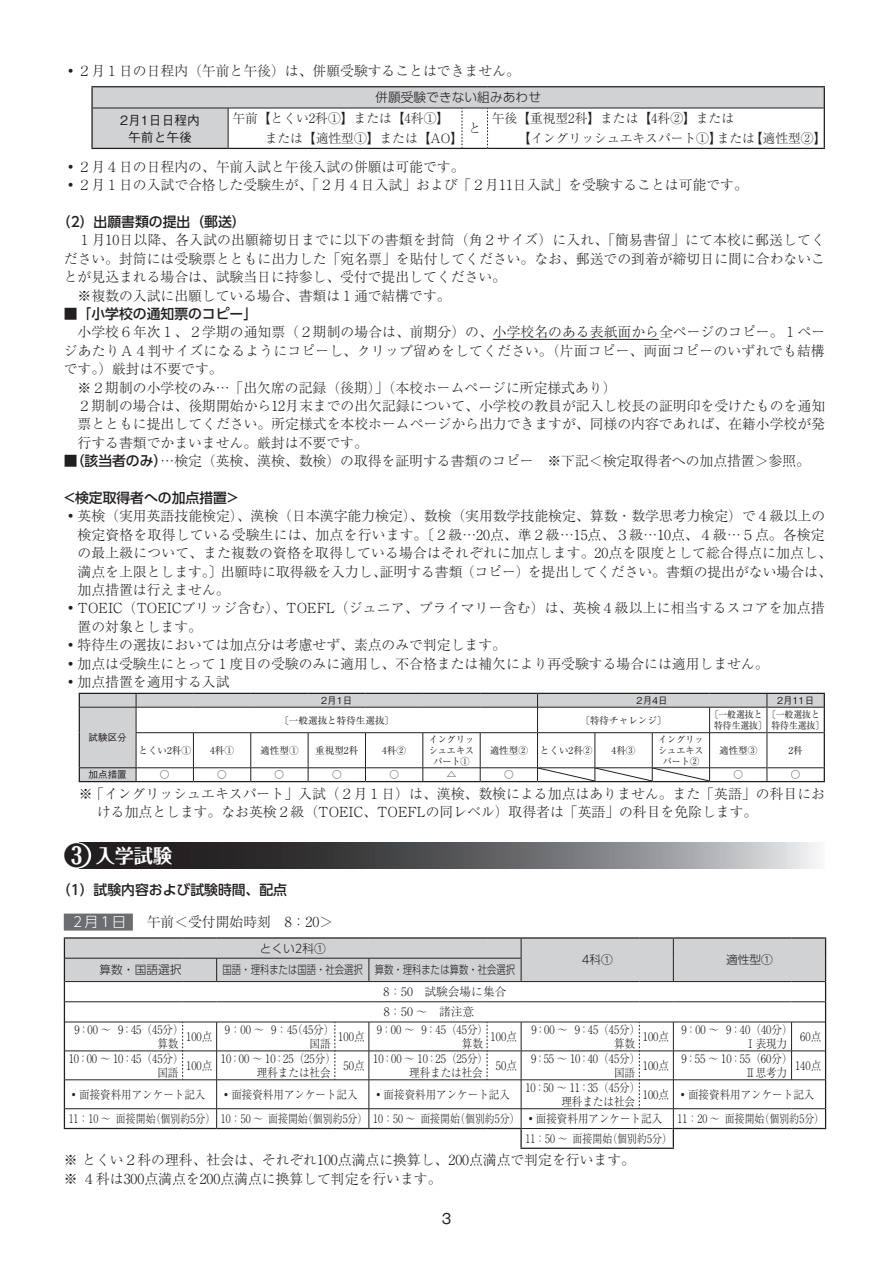
<style>
.page{position:relative;width:893px;height:1263px;background:#fff}
.page>*{position:absolute;margin:0;border:0;box-sizing:border-box;transform-origin:0 0}
.t1{font:700 19.2px "Folk Pro";color:#fff}
.t2{font:300 13.8px/18.5px "Ryumin Pr 5";color:#231f20}
.t3{font:500 13.8px "UD Shin Go Pro";color:#231f20}
.t4{font:500 13.8px "Shin Go Pro";color:#231f20}
.t5{font:13.8px "Gothic MB101 Pr 5";color:#231f20}
.t6{font:300 12.75px/19.2px "Ryumin Pr 5";color:#231f20}
.t7{font:300 12.75px "UD Shin Go Pro";color:#231f20}
.t8{font:500 12.75px/17px "Gothic BBB Pr 5";color:#231f20;text-align:center}
.t9{font:300 11.7px/13.8px "Ryumin Pr 5";color:#231f20;scale:.9 1}
.t10{font:300 11.7px "Ryumin Pr 5";color:#231f20;scale:.85 1}
.t11{font:300 11.7px "UD Shin Go Pro";color:#231f20;scale:.8 1}
.t12{font:300 11.7px/20.2px "Ryumin Pr 5";color:#231f20}
.t13{font:300 11.7px "UD Shin Go Pro";color:#231f20}
.t14{font:9.6px "Ryumin Pr 5";color:#231f20}
.t15{font:9.6px/10.6px "Ryumin Pr 5";color:#231f20;text-align:center;scale:.95 1}
.t16{font:9.6px/11.7px "Ryumin Pr 5";color:#231f20;text-align:center;scale:.92 1}
.t17{font:500 9.6px "Gothic BBB Pr 5";color:#231f20}
.s1{font-family:"UD Shin Go Pro";font-weight:500}
.s2{font-size:25.5px;color:#231f20}
.s3{font-family:"UD Shin Go Pro";color:#fff}
</style>
<div class="page">
<hr style="left:493px;top:339px;width:166px;height:1px;background:#231f20">
<div style="left:64px;top:913px;width:69px;height:17px;background:#6c6d70"></div>
<hr style="left:91px;top:86px;width:137px;height:1px;background:#231f20">
<hr style="left:91px;top:87px;width:2px;height:21px;background:#231f20">
<hr style="left:91px;top:108px;width:2px;height:40px;background:#231f20">
<hr style="left:91px;top:148px;width:137px;height:1px;background:#231f20">
<svg style="left:92px;top:86px;width:733px;height:63px"></svg>
<hr style="left:487px;top:148px;width:338px;height:1px;background:#231f20">
<svg style="left:79px;top:693px;width:746px;height:89px"></svg>
<svg style="left:82px;top:843px;width:735px;height:25px;background:#646466"></svg>
<div style="left:66px;top:843px;width:25px;height:25px;background:#fff;border-radius:50%"></div>
<hr style="left:64px;top:937px;width:119px;height:2px;background:#231f20">
<hr style="left:183px;top:937px;width:34px;height:2px;background:#231f20">
<hr style="left:217px;top:937px;width:118px;height:2px;background:#231f20">
<hr style="left:335px;top:937px;width:34px;height:2px;background:#231f20">
<hr style="left:369px;top:937px;width:118px;height:2px;background:#231f20">
<hr style="left:487px;top:937px;width:34px;height:2px;background:#231f20">
<hr style="left:520px;top:1148px;width:119px;height:1px;background:#231f20">
<hr style="left:639px;top:1148px;width:35px;height:1px;background:#231f20">
<hr style="left:521px;top:937px;width:118px;height:2px;background:#231f20">
<hr style="left:639px;top:937px;width:34px;height:2px;background:#231f20">
<hr style="left:673px;top:937px;width:119px;height:2px;background:#231f20">
<hr style="left:792px;top:937px;width:34px;height:2px;background:#231f20">
<svg style="left:64px;top:938px;width:762px;height:210px"></svg>
<hr style="left:792px;top:1128px;width:34px;height:1px;background:#231f20">
<p class="t2" style="left:64px;top:60px;width:458px">・２月１日の日程内（午前と午後）は、併願受験することはできません。</p>
<p class="t7" style="left:375px;top:87px;width:167px">併願受験できない組みあわせ</p>
<p class="t8" style="left:120px;top:110px;width:81px">2月1日日程内午前と午後</p>
<p class="t6" style="left:265px;top:108px;width:200px;text-indent:-32px">午前【とくい2科①】または【4科①】または【適性型①】または【AO】</p>
<p class="t6" style="left:468px;top:118px;width:14px">と</p>
<p class="t6" style="left:518px;top:108px;width:310px;text-indent:-26px">午後【重視型2科】または【4科②】または<br>【イングリッシュエキスパート①】または【適性型②】</p>
<p class="t2" style="left:64px;top:156px;width:686px">・２月４日の日程内の、午前入試と午後入試の併願は可能です。<br>・２月１日の入試で合格した受験生が、「２月４日入試」および「２月11日入試」を受験することは可能です。</p>
<p class="t3" style="left:57px;top:211px;width:190px">（2）出願書類の提出（郵送）</p>
<p class="t2" style="left:64px;top:230px;width:763px">　１月10日以降、各入試の出願締切日までに以下の書類を封筒（角２サイズ）に入れ、「簡易書留」にて本校に郵送してください。封筒には受験票とともに出力した「宛名票」を貼付してください。なお、郵送での到着が締切日に間に合わないことが見込まれる場合は、試験当日に持参し、受付で提出してください。<br>　※複数の入試に出願している場合、書類は１通で結構です。</p>
<p class="t3" style="left:64px;top:303px;width:195px">■「小学校の通知票のコピー」</p>
<p class="t2" style="left:64px;top:322px;width:763px">　小学校６年次１、２学期の通知票（２期制の場合は、前期分）の、小学校名のある表紙面から全ページのコピー。１ページあたりＡ４判サイズになるようにコピーし、クリップ留めをしてください。（片面コピー、両面コピーのいずれでも結構です。）厳封は不要です。<br>　※２期制の小学校のみ…「出欠席の記録（後期）」（本校ホームページに所定様式あり）</p>
<p class="t2" style="left:78px;top:395px;width:749px;text-align:justify">２期制の場合は、後期開始から12月末までの出欠記録について、小学校の教員が記入し校長の証明印を受けたものを通知票とともに提出してください。所定様式を本校ホームページから出力できますが、同様の内容であれば、在籍小学校が発行する書類でかまいません。厳封は不要です。</p>
<p class="t2" style="left:64px;top:451px;width:748px"><span class="s1">■（該当者のみ）</span>…検定（英検、漢検、数検）の取得を証明する書類のコピー　※下記＜検定取得者への加点措置＞参照。</p>
<p class="t4" style="left:64px;top:486px;width:176px">&lt;検定取得者への加点措置&gt;</p>
<p class="t2" style="left:64px;top:506px;width:763px">・英検（実用英語技能検定）、漢検（日本漢字能力検定）、数検（実用数学技能検定、算数・数学思考力検定）で４級以上の</p>
<p class="t2" style="left:78px;top:524px;width:749px">検定資格を取得している受験生には、加点を行います。〔２級…20点、準２級…15点、３級…10点、４級…５点。各検定</p>
<p class="t2" style="left:78px;top:543px;width:756px">の最上級について、また複数の資格を取得している場合はそれぞれに加点します。20点を限度として総合得点に加点し、</p>
<p class="t2" style="left:78px;top:561px;width:756px">満点を上限とします。〕出願時に取得級を入力し、証明する書類（コピー）を提出してください。書類の提出がない場合は、</p>
<p class="t2" style="left:78px;top:579px;width:154px">加点措置は行えません。</p>
<p class="t2" style="left:64px;top:598px;width:762px">・TOEIC（TOEICブリッジ含む）、TOEFL（ジュニア、プライマリー含む）は、英検４級以上に相当するスコアを加点措</p>
<p class="t2" style="left:78px;top:616px;width:126px">置の対象とします。</p>
<p class="t2" style="left:64px;top:635px;width:444px">・特待生の選抜においては加点分は考慮せず、素点のみで判定します。</p>
<p class="t2" style="left:64px;top:653px;width:706px">・加点は受験生にとって１度目の受験のみに適用し、不合格または補欠により再受験する場合には適用しません。</p>
<p class="t2" style="left:64px;top:671px;width:167px">・加点措置を適用する入試</p>
<p class="t17" style="left:321px;top:693px;width:33px">2月1日</p>
<p class="t17" style="left:637px;top:693px;width:33px">2月4日</p>
<p class="t17" style="left:777px;top:693px;width:39px">2月11日</p>
<p class="t17" style="left:89px;top:730px;width:40px">試験区分</p>
<p class="t14" style="left:279px;top:712px;width:116px">〔一般選抜と特待生選抜〕</p>
<p class="t14" style="left:580px;top:712px;width:88px">〔特待チャレンジ〕</p>
<p class="t16" style="left:710px;top:708px;width:64px">〔一般選抜と特待生選抜〕</p>
<p class="t16" style="left:767px;top:708px;width:64px">〔一般選抜と特待生選抜〕</p>
<p class="t14" style="left:138px;top:743px;width:54px">とくい2科①</p>
<p class="t14" style="left:210px;top:743px;width:25px">4科①</p>
<p class="t14" style="left:260px;top:743px;width:40px">適性型①</p>
<p class="t14" style="left:315px;top:743px;width:45px">重視型2科</p>
<p class="t14" style="left:382px;top:743px;width:25px">4科②</p>
<p class="t15" style="left:429px;top:734px;width:49px">イングリッシュエキスパート①</p>
<p class="t14" style="left:490px;top:743px;width:104px">適性型② とくい2科②</p>
<p class="t14" style="left:612px;top:743px;width:25px">4科③</p>
<p class="t15" style="left:658px;top:734px;width:49px">イングリッシュエキスパート②</p>
<p class="t14" style="left:719px;top:743px;width:40px">適性型③</p>
<p class="t14" style="left:788px;top:743px;width:16px">2科</p>
<p class="t17" style="left:89px;top:767px;width:40px">加点措置</p>
<p class="t14" style="left:160px;top:767px;width:11px">○</p>
<p class="t14" style="left:217px;top:767px;width:11px">○</p>
<p class="t14" style="left:275px;top:767px;width:11px">○</p>
<p class="t14" style="left:332px;top:767px;width:11px">○</p>
<p class="t14" style="left:389px;top:767px;width:11px">○</p>
<p class="t14" style="left:447px;top:767px;width:11px">△</p>
<p class="t14" style="left:504px;top:767px;width:11px">○</p>
<p class="t14" style="left:733px;top:767px;width:11px">○</p>
<p class="t14" style="left:791px;top:767px;width:11px">○</p>
<p class="t2" style="left:97px;top:783px;width:729px;text-indent:-18px">※ 「イングリッシュエキスパート」入試（２月１日）は、漢検、数検による加点はありません。また「英語」の科目における加点とします。なお英検２級（TOEIC、TOEFLの同レベル）取得者は「英語」の科目を免除します。</p>
<h1 class="t1" style="left:64px;top:839px;width:110px"><span class="s2">❸</span> 入学試験</h1>
<p class="t3" style="left:57px;top:879px;width:232px">（1）試験内容および試験時間、配点</p>
<p class="t2" style="left:71px;top:912px;width:264px"><span class="s3">２月１日</span>　午前＜受付開始時刻　8：20＞</p>
<p class="t13" style="left:260px;top:939px;width:68px">とくい2科①</p>
<p class="t13" style="left:582px;top:950px;width:33px">4科①</p>
<p class="t13" style="left:726px;top:950px;width:48px">適性型①</p>
<p class="t13" style="left:100px;top:960px;width:83px">算数・国語選択</p>
<p class="t11" style="left:223px;top:960px;width:367px">国語・理科または国語・社会選択 算数・理科または算数・社会選択</p>
<p class="t12" style="left:384px;top:981px;width:124px">8：50　試験会場に集合<br>8：50 ～　諸注意</p>
<p class="t9" style="left:157px;top:1022px;width:31px;text-indent:-83px">9：00 ～ 9：45 （45分）算数</p>
<p class="t9" style="left:186px;top:1029px;width:31px">100点</p>
<p class="t9" style="left:310px;top:1022px;width:29px;text-indent:-85px">9：00 ～ 9：45（45分）国語</p>
<p class="t9" style="left:338px;top:1029px;width:31px">100点</p>
<p class="t9" style="left:462px;top:1022px;width:31px;text-indent:-85px">9：00 ～ 9：45 （45分）算数</p>
<p class="t9" style="left:491px;top:1029px;width:31px">100点</p>
<p class="t9" style="left:614px;top:1022px;width:31px;text-indent:-83px">9：00 ～ 9：45 （45分）算数</p>
<p class="t9" style="left:643px;top:1029px;width:31px">100点</p>
<p class="t9" style="left:745px;top:1022px;width:54px;text-indent:-64px">9：00 ～ 9：40 （40分）<br>Ⅰ表現力</p>
<p class="t9" style="left:800px;top:1029px;width:25px">60点</p>
<p class="t9" style="left:157px;top:1051px;width:31px;text-indent:-89px">10：00 ～ 10：45 （45分）国語</p>
<p class="t9" style="left:186px;top:1058px;width:31px">100点</p>
<p class="t9" style="left:257px;top:1051px;width:89px;text-indent:-36px">10：00 ～ 10：25 （25分）理科または社会</p>
<p class="t9" style="left:344px;top:1058px;width:25px">50点</p>
<p class="t9" style="left:409px;top:1051px;width:89px;text-indent:-36px">10：00 ～ 10：25 （25分）理科または社会</p>
<p class="t9" style="left:496px;top:1058px;width:25px">50点</p>
<p class="t9" style="left:614px;top:1051px;width:31px;text-indent:-83px">9：55 ～ 10：40 （45分）国語</p>
<p class="t9" style="left:643px;top:1058px;width:31px">100点</p>
<p class="t9" style="left:745px;top:1051px;width:54px;text-indent:-64px">9：55 ～ 10：55 （60分）<br>Ⅱ思考力</p>
<p class="t9" style="left:795px;top:1058px;width:31px">140点</p>
<p class="t9" style="left:69px;top:1086px;width:154px">・面接資料用アンケート記入</p>
<p class="t9" style="left:221px;top:1086px;width:154px">・面接資料用アンケート記入</p>
<p class="t9" style="left:373px;top:1086px;width:154px">・面接資料用アンケート記入</p>
<p class="t9" style="left:561px;top:1080px;width:89px;text-indent:-36px">10：50 ～ 11：35 （45分）理科または社会</p>
<p class="t9" style="left:69px;top:1081px;width:830px;line-height:24.2px;text-indent:574px">100点 ・面接資料用アンケート記入<br>11：10 ～ 面接開始（個別約5分） 10：50 ～ 面接開始（個別約5分） 10：50 ～ 面接開始（個別約5分）・面接資料用アンケート記入</p>
<p class="t10" style="left:678px;top:1109px;width:174px">11：20 ～ 面接開始（個別約5分）</p>
<p class="t10" style="left:525px;top:1129px;width:174px">11：50 ～ 面接開始（個別約5分）</p>
<p class="t2" style="left:64px;top:1150px;width:573px">※ とくい２科の理科、社会は、それぞれ100点満点に換算し、200点満点で判定を行います。※ ４科は300点満点を200点満点に換算して判定を行います。</p>
<p class="t5" style="left:442px;top:1207px;width:11px">3</p>
</div>
